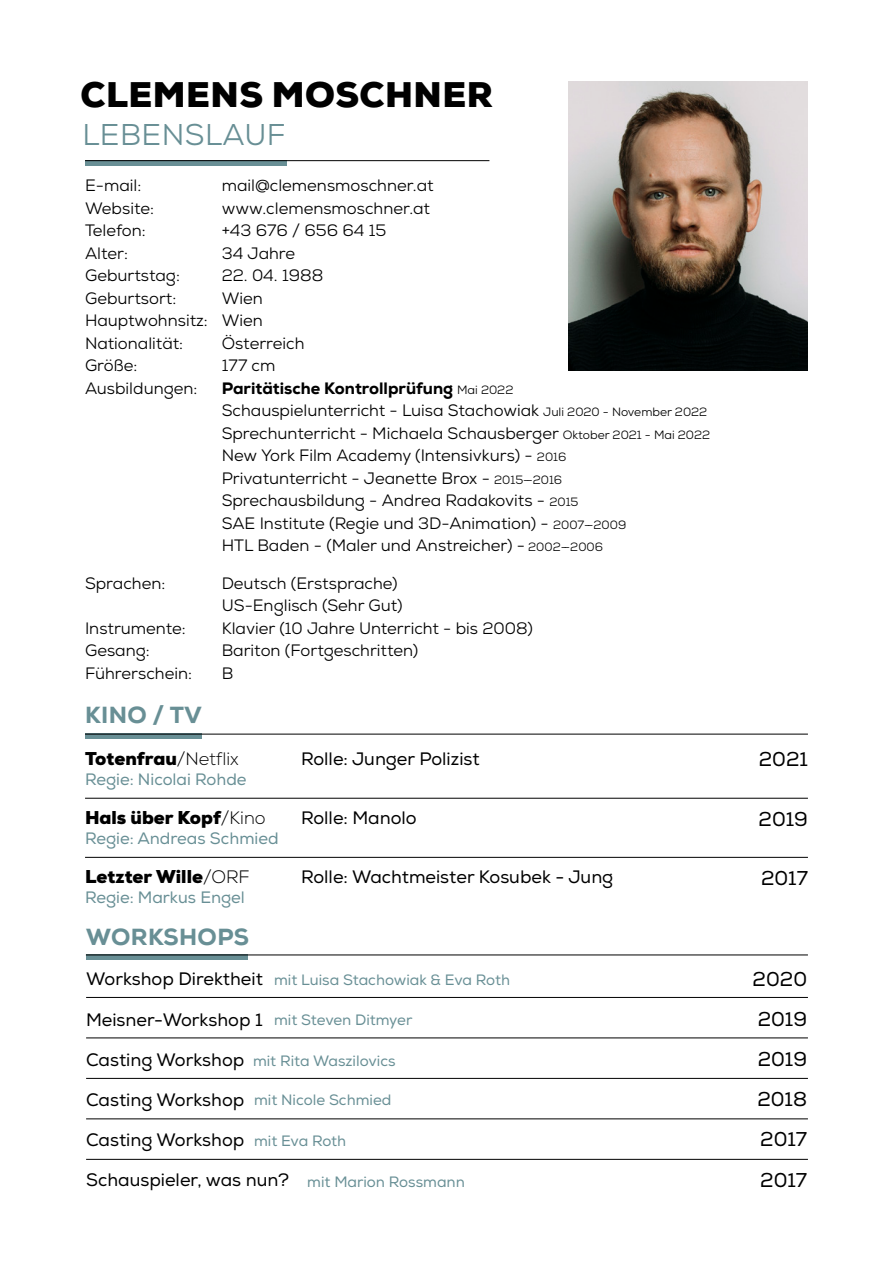
<style>
.page{position:relative;width:893px;height:1263px;background:#fff}
.page>*{position:absolute;margin:0;border:0;box-sizing:border-box;transform-origin:0 0}
.t1{font:900 34.5px "Nexa";letter-spacing:.015em;color:#000}
.t2{font:30px "Nexa";letter-spacing:.015em;color:#688f95}
.t3{font:800 23.25px "Nexa";letter-spacing:.015em;color:#688f95}
.t4{font:19.95px "Nexa";color:#000}
.t5{font:18px "Nexa";color:#000}
.t6{font:900 18px "Nexa";color:#000}
.t7{font:16.5px "Nexa";color:#000}
.t8{font:16.5px "Nexa";color:#688f95}
.t9{font:800 16.5px "Nexa";color:#000}
.t10{font:15px "Nexa";color:#688f95}
.s1{font-weight:400;font-size:12px}
.s2{font-size:12px}
.s3{font-weight:300}
</style>
<div class="page">
<hr style="left:85px;top:857px;width:723px;height:1px;background:#000">
<hr style="left:85px;top:798px;width:723px;height:1px;background:#000">
<div style="left:85px;top:734px;width:117px;height:5px;background:#688f95"></div>
<hr style="left:85px;top:734px;width:723px;height:1px;background:#000">
<svg style="left:85px;top:161px;width:201px;height:5px"></svg>
<hr style="left:85px;top:160px;width:404px;height:1px;background:#000">
<img style="left:569px;top:82px;width:239px;height:288px">
<hr style="left:86px;top:1159px;width:722px;height:1px;background:#000">
<hr style="left:86px;top:1118px;width:722px;height:1px;background:#000">
<hr style="left:86px;top:1078px;width:722px;height:1px;background:#000">
<hr style="left:86px;top:997px;width:722px;height:1px;background:#000">
<hr style="left:86px;top:1037px;width:722px;height:1px;background:#000">
<div style="left:86px;top:955px;width:161px;height:5px;background:#688f95"></div>
<hr style="left:86px;top:955px;width:722px;height:1px;background:#000">
<p class="t1" style="left:80px;top:72px;width:414px">CLEMENS MOSCHNER</p>
<p class="t2" style="left:82px;top:115px;width:205px">LEBENSLAUF</p>
<p class="t7" style="left:85px;top:175px;width:58px">E-mail:</p>
<p class="t7" style="left:85px;top:197px;width:70px">Website:</p>
<p class="t7" style="left:85px;top:220px;width:62px">Telefon:</p>
<p class="t7" style="left:85px;top:242px;width:44px">Alter:</p>
<p class="t7" style="left:85px;top:265px;width:96px">Geburtstag:</p>
<p class="t7" style="left:85px;top:287px;width:93px">Geburtsort:</p>
<p class="t7" style="left:85px;top:310px;width:124px">Hauptwohnsitz:</p>
<p class="t7" style="left:85px;top:332px;width:100px">Nationalität:</p>
<p class="t7" style="left:85px;top:355px;width:54px">Größe:</p>
<p class="t7" style="left:85px;top:377px;width:114px">Ausbildungen:</p>
<p class="t7" style="left:222px;top:175px;width:213px">mail@clemensmoschner.at</p>
<p class="t7" style="left:222px;top:197px;width:210px">www.clemensmoschner.at</p>
<p class="t7" style="left:222px;top:220px;width:166px">+43 676 / 656 64 15</p>
<p class="t7" style="left:222px;top:242px;width:75px">34 Jahre</p>
<p class="t7" style="left:222px;top:265px;width:103px">22. 04. 1988</p>
<p class="t7" style="left:222px;top:287px;width:43px">Wien</p>
<p class="t7" style="left:222px;top:310px;width:43px">Wien</p>
<p class="t7" style="left:222px;top:332px;width:84px">Österreich</p>
<p class="t7" style="left:222px;top:355px;width:55px">177 cm</p>
<p class="t9" style="left:222px;top:377px;width:293px">Paritätische Kontrollprüfung <span class="s1">Mai 2022</span></p>
<p class="t7" style="left:222px;top:400px;width:487px">Schauspielunterricht - Luisa Stachowiak <span class="s2">Juli 2020 - November 2022</span></p>
<p class="t7" style="left:222px;top:422px;width:490px">Sprechunterricht - Michaela Schausberger <span class="s2">Oktober 2021 - Mai 2022</span></p>
<p class="t7" style="left:222px;top:445px;width:346px">New York Film Academy (Intensivkurs) - <span class="s2">2016</span></p>
<p class="t7" style="left:222px;top:467px;width:342px">Privatunterricht - Jeanette Brox - <span class="s2">2015--2016</span></p>
<p class="t7" style="left:222px;top:490px;width:358px">Sprechausbildung - Andrea Radakovits - <span class="s2">2015</span></p>
<p class="t7" style="left:222px;top:512px;width:406px">SAE Institute (Regie und 3D-Animation) - <span class="s2">2007--2009</span></p>
<p class="t7" style="left:222px;top:535px;width:383px">HTL Baden - (Maler und Anstreicher) - <span class="s2">2002--2006</span></p>
<p class="t7" style="left:222px;top:572px;width:177px">Deutsch (Erstsprache)</p>
<p class="t7" style="left:222px;top:595px;width:182px">US-Englisch (Sehr Gut)</p>
<p class="t7" style="left:222px;top:617px;width:313px">Klavier (10 Jahre Unterricht - bis 2008)</p>
<p class="t7" style="left:222px;top:640px;width:198px">Bariton (Fortgeschritten)</p>
<p class="t7" style="left:222px;top:662px;width:13px">B</p>
<p class="t7" style="left:85px;top:572px;width:82px">Sprachen:</p>
<p class="t7" style="left:85px;top:617px;width:102px">Instrumente:</p>
<p class="t7" style="left:85px;top:640px;width:66px">Gesang:</p>
<p class="t7" style="left:85px;top:662px;width:108px">Führerschein:</p>
<p class="t3" style="left:85px;top:700px;width:118px">KINO / TV</p>
<p class="t6" style="left:85px;top:747px;width:155px">Totenfrau<span class="s3">/Netflix</span></p>
<p class="t5" style="left:301px;top:748px;width:180px">Rolle: Junger Polizist</p>
<p class="t4" style="left:759px;top:747px;width:51px">2021</p>
<p class="t8" style="left:85px;top:769px;width:163px">Regie: Nicolai Rohde</p>
<p class="t6" style="left:85px;top:806px;width:182px">Hals über Kopf<span class="s3">/Kino</span></p>
<p class="t5" style="left:301px;top:807px;width:117px">Rolle: Manolo</p>
<p class="t4" style="left:758px;top:807px;width:51px">2019</p>
<p class="t8" style="left:85px;top:828px;width:195px">Regie: Andreas Schmied</p>
<p class="t6" style="left:85px;top:865px;width:166px">Letzter Wille<span class="s3">/ORF</span></p>
<p class="t5" style="left:301px;top:866px;width:314px">Rolle: Wachtmeister Kosubek - Jung</p>
<p class="t4" style="left:761px;top:866px;width:48px">2017</p>
<p class="t8" style="left:85px;top:887px;width:161px">Regie: Markus Engel</p>
<p class="t3" style="left:86px;top:922px;width:164px">WORKSHOPS</p>
<p class="t5" style="left:86px;top:968px;width:178px">Workshop Direktheit</p>
<p class="t10" style="left:274px;top:971px;width:237px">mit Luisa Stachowiak &amp; Eva Roth</p>
<p class="t4" style="left:753px;top:967px;width:56px">2020</p>
<p class="t5" style="left:86px;top:1008px;width:178px">Meisner-Workshop 1</p>
<p class="t10" style="left:274px;top:1011px;width:140px">mit Steven Ditmyer</p>
<p class="t4" style="left:758px;top:1007px;width:51px">2019</p>
<p class="t5" style="left:86px;top:1049px;width:160px">Casting Workshop</p>
<p class="t10" style="left:253px;top:1051px;width:144px">mit Rita Waszilovics</p>
<p class="t4" style="left:758px;top:1047px;width:51px">2019</p>
<p class="t5" style="left:86px;top:1089px;width:160px">Casting Workshop</p>
<p class="t10" style="left:254px;top:1091px;width:139px">mit Nicole Schmied</p>
<p class="t4" style="left:757px;top:1087px;width:51px">2018</p>
<p class="t5" style="left:86px;top:1129px;width:160px">Casting Workshop</p>
<p class="t10" style="left:254px;top:1132px;width:94px">mit Eva Roth</p>
<p class="t4" style="left:760px;top:1127px;width:48px">2017</p>
<p class="t5" style="left:86px;top:1169px;width:204px">Schauspieler, was nun?</p>
<p class="t10" style="left:307px;top:1173px;width:159px">mit Marion Rossmann</p>
<p class="t4" style="left:760px;top:1168px;width:48px">2017</p>
</div>
